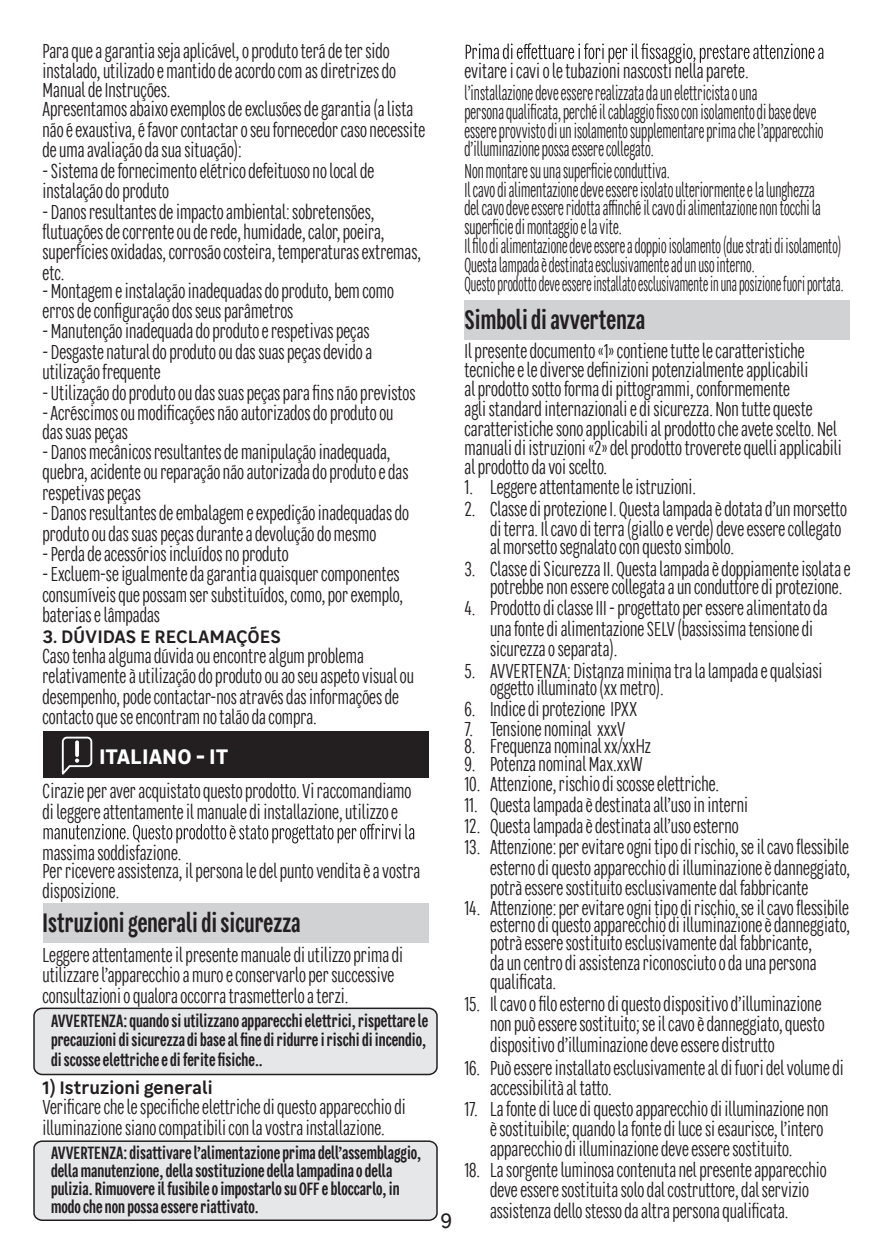
<style>
.page{position:relative;width:893px;height:1259px;background:#fff}
.page>*{position:absolute;margin:0;border:0;box-sizing:border-box;transform-origin:0 0}
.t1{font:700 27px "Leroy Merlin Sans Condensed";color:#231f20}
.t2{font:700 21px "Leroy Merlin Sans";color:#fff}
.t3{font:21px "Leroy Merlin Sans";color:#231f20;scale:.94 1}
.t4{font:20.4px/20.4px "Leroy Merlin Sans Condensed";color:#231f20}
.t5{font:20.4px/18.9px "Leroy Merlin Sans Condensed";color:#231f20;scale:.83 1}
.t6{font:700 18px/18.3px "Leroy Merlin Sans Condensed";color:#231f20}
.t7{font:600 18px "Leroy Merlin Sans";color:#231f20}
</style>
<div class="page">
<div style="left:43px;top:731px;width:385px;height:46px;background:#231f20"></div>
<div style="left:43px;top:903px;width:385px;height:40px;background:#d1d2d4"></div>
<div style="left:34px;top:1008px;width:403px;height:66px;background:#e6e7e9;border-radius:8px"></div>
<div style="left:33px;top:1007px;width:405px;height:68px;border:2px solid #231f20;border-radius:8px"></div>
<svg style="left:62px;top:736px;width:30px;height:38px"></svg>
<svg style="left:43px;top:823px;width:371px;height:20px"></svg>
<div style="left:34px;top:1141px;width:403px;height:79px;background:#e6e7e9;border-radius:8px"></div>
<div style="left:33px;top:1140px;width:405px;height:81px;border:2px solid #231f20;border-radius:8px"></div>
<div style="left:464px;top:300px;width:386px;height:39px;background:#d1d2d4"></div>
<svg style="left:466px;top:43px;width:357px;height:20px"></svg>
<p class="t4" style="left:43px;top:41px;width:384px">Paraquea garantiasejaaplicável,o produtoterá deter sido instalado, utilizado emantido de acordo com as diretrizesdo ManualdeInstruções.<br>Apresentamos abaixoexemplosdeexclusões de garantia (a lista não éexaustiva,éfavor contactar o seufornecedor caso necessite deuma avaliação dasuasituação):</p>
<p class="t4" style="left:43px;top:160px;width:333px">- Sistema de fornecimentoelétrico defeituoso no local de instalaçãodo produto</p>
<p class="t4" style="left:43px;top:201px;width:380px">- Danosresultantes deimpactoambiental:sobretensões, flutuações decorrente ouderede,humidade, calor, poeira, superfícies oxidadas, corrosãocosteira, temperaturas extremas, etc.</p>
<p class="t4" style="left:43px;top:280px;width:353px">- Montagem einstalaçãoinadequadasdo produto, bem como erros de configuraçãodosseusparâmetros</p>
<p class="t4" style="left:43px;top:320px;width:329px">- Manutençãoinadequada do produtoerespetivas peças</p>
<p class="t4" style="left:43px;top:341px;width:331px">- Desgaste natural do produtooudassuaspeças devidoa utilização frequente</p>
<p class="t4" style="left:43px;top:382px;width:375px">- Utilização do produtooudassuas peças parafinsnãoprevistos -Acréscimosou modificações não autorizadosdoproduto ou dassuaspeças</p>
<p class="t4" style="left:43px;top:441px;width:367px">- Danosmecânicosresultantesde manipulação inadequada, quebra, acidenteoureparação não autorizadadoproduto e das respetivas peças</p>
<p class="t4" style="left:43px;top:502px;width:368px">- Danosresultantes deembalageme expedição inadequadasdo produto oudas suas peças durante adevolução do mesmo</p>
<p class="t4" style="left:43px;top:543px;width:248px">- Perda de acessórios incluídos no produto</p>
<p class="t4" style="left:43px;top:563px;width:362px">- Excluem-seigualmentedagarantiaquaisquer componentes consumíveis quepossam ser substituídos, como,porexemplo, bateriase lâmpadas</p>
<p class="t7" style="left:43px;top:621px;width:240px">3. DÚVIDAS E RECLAMAÇÕES</p>
<p class="t4" style="left:43px;top:645px;width:373px">Casotenhaalgumadúvida ou encontre algum problema relativamente àutilização do produto ou ao seuaspeto visual ou desempenho,pode contactar-nosatravésdasinformações de contactoque seencontramno talão da compra.</p>
<p class="t2" style="left:99px;top:739px;width:131px">ITALIANO - IT</p>
<p class="t4" style="left:43px;top:780px;width:370px">Cirazie peraver acquistato questo prodotto.Vi raccomandiamo di leggereattentamenteil manualedi installazione,utilizzo e</p>
<p class="t4" style="left:43px;top:842px;width:379px;line-height:19.2px">massimasoddisfazione.<br>Perricevereassistenza, ilpersonaledel puntovenditaè avostra disposizione.</p>
<h1 class="t1" style="left:43px;top:904px;width:260px">Istruzioni generali di sicurezza</h1>
<p class="t4" style="left:43px;top:944px;width:362px">Leggere attentamenteilpresente manualediutilizzoprima di utilizzare l’apparecchioamuroe conservarlo persuccessive consultazionio qualora occorra trasmetterloaterzi.</p>
<p class="t6" style="left:51px;top:1010px;width:379px;line-height:19.5px">AVVERTENZA: quando si utilizzano apparecchi elettrici, rispettare le precauzioni di sicurezza di base al fine di ridurre i rischi di incendio, di scosse elettriche e di ferite fisiche..</p>
<p class="t7" style="left:43px;top:1073px;width:172px">1) Istruzioni generali</p>
<p class="t4" style="left:43px;top:1096px;width:365px">Verificare chele specifiche elettriche diquestoapparecchiodi illuminazionesianocompatibilicon la vostrainstallazione.</p>
<p class="t6" style="left:51px;top:1142px;width:372px">AVVERTENZA: disattivare l’alimentazione prima dell’assemblaggio, della manutenzione, della sostituzione della lampadina o della pulizia. Rimuovere il fusibile o impostarlo su OFF e bloccarlo, in modo che non possa essere riattivato.</p>
<p class="t3" style="left:441px;top:1203px;width:14px">9</p>
<p class="t4" style="left:464px;top:60px;width:286px">evitare icavioletubazioninascosti nella parete.</p>
<p class="t5" style="left:464px;top:83px;width:434px">l’installazione deve essere realizzata da un elettricista o una<br>persona qualificata, perché il cablaggio fisso con isolamento di base deve essere provvisto di un isolamento supplementare prima che l’apparecchio d’illuminazione possa essere collegato.</p>
<p class="t5" style="left:464px;top:161px;width:458px">Non montare su una superficie conduttiva.<br>Il cavo di alimentazione deve essere isolato ulteriormente e la lunghezza<br>del cavo deve essere ridotta affinché il cavo di alimentazione non tocchi la superficie di montaggio e la vite.<br>Il filo di alimentazione deve essere a doppio isolamento (due strati di isolamento)<br>Questa lampada è destinata esclusivamente ad un uso interno.<br>Questo prodotto deve essere installato esclusivamente in una posizione fuori portata.</p>
<h1 class="t1" style="left:464px;top:301px;width:182px">Simboli di avvertenza</h1>
<p class="t4" style="left:464px;top:340px;width:379px;line-height:19.2px">Il presente documento«1»contiene tutte le caratteristiche tecnicheelediversedefinizionipotenzialmente applicabili<br>al prodotto sottoformadipittogrammi, conformemente<br>agli standard internazionalie di sicurezza. Non tutte queste caratteristiche sonoapplicabili al prodotto che avete scelto. Nel manualidi istruzioni «2»del prodotto troverete quelli applicabili al prodotto davoiscelto.</p>
<p class="t4" style="left:464px;top:476px;width:233px">1. Leggere attentamente le istruzioni.</p>
<p class="t4" style="left:464px;top:498px;width:384px;text-align:right">2. Classe di protezione I. Questa lampada è dotata d’un morsetto di terra. Il cavo di terra (giallo e verde) deve essere collegato</p>
<p class="t4" style="left:490px;top:536px;width:246px">al morsetto segnalato con questo simbolo.</p>
<p class="t4" style="left:490px;top:559px;width:362px;line-height:18.3px;text-indent:-26px">3. Classe di Sicurezza II. Questa lampada è doppiamente isolata e potrebbe non essere collegata a un conduttore di protezione.</p>
<p class="t4" style="left:490px;top:597px;width:339px;text-indent:-26px">4. Prodotto di classe III - progettato per essere alimentato da una fonte di alimentazione SELV (bassissima tensione di sicurezza o separata).</p>
<p class="t4" style="left:490px;top:661px;width:334px;line-height:17.4px;text-indent:-26px">5. AVVERTENZA: Distanza minima tra la lampada e qualsiasi oggetto illuminato (xx metro).</p>
<p class="t4" style="left:464px;top:698px;width:175px">6. Indice di protezione IPXX</p>
<p class="t4" style="left:464px;top:718px;width:162px">7. Tensione nominal xxxV</p>
<p class="t4" style="left:464px;top:734px;width:188px">8. Frequenza nominal xx/xxHz</p>
<p class="t4" style="left:464px;top:753px;width:180px">9. Potenza nominal Max.xxW</p>
<p class="t4" style="left:464px;top:773px;width:256px">10. Attenzione, rischio di scosse elettriche.</p>
<p class="t4" style="left:464px;top:794px;width:285px">11. Questa lampada è destinata all’uso in interni</p>
<p class="t4" style="left:464px;top:815px;width:276px">12. Questa lampada è destinata all’uso esterno</p>
<p class="t4" style="left:490px;top:836px;width:361px;text-align:justify;text-indent:-26px">13. Attenzione: per evitare ogni tipo di rischio, se il cavo flessibile esterno di questo apparecchio di illuminazione è danneggiato, potrà essere sostituito esclusivamente dal fabbricante</p>
<p class="t4" style="left:490px;top:898px;width:361px;line-height:17.7px;text-align:justify;text-indent:-26px">14. Attenzione: per evitare ogni tipo di rischio, se il cavo flessibile esterno di questo apparecchio di illuminazione è danneggiato, potrà essere sostituito esclusivamente dal fabbricante,</p>
<p class="t4" style="left:490px;top:953px;width:328px;line-height:18.3px">da un centro di assistenza riconosciuto o da una persona qualificata.</p>
<p class="t4" style="left:490px;top:993px;width:336px;text-indent:-26px">15. Il cavo o filo esterno di questo dispositivo d’illuminazione non può essere sostituito; se il cavo è danneggiato, questo dispositivo d’illuminazione deve essere distrutto</p>
<p class="t4" style="left:490px;top:1057px;width:355px;text-indent:-26px">16. Può essere installato esclusivamente al di fuori del volume di accessibilità al tatto.</p>
<p class="t4" style="left:490px;top:1097px;width:340px;text-indent:-26px">17. La fonte di luce di questo apparecchio di illuminazione non è sostituibile; quando la fonte di luce si esaurisce, l’intero apparecchio di illuminazione deve essere sostituito.</p>
<p class="t4" style="left:490px;top:1159px;width:338px;text-indent:-26px">18. La sorgente luminosa contenuta nel presente apparecchio deve essere sostituita solo dal costruttore, dal servizio assistenza dello stesso da altra persona qualificata.</p>
</div>
